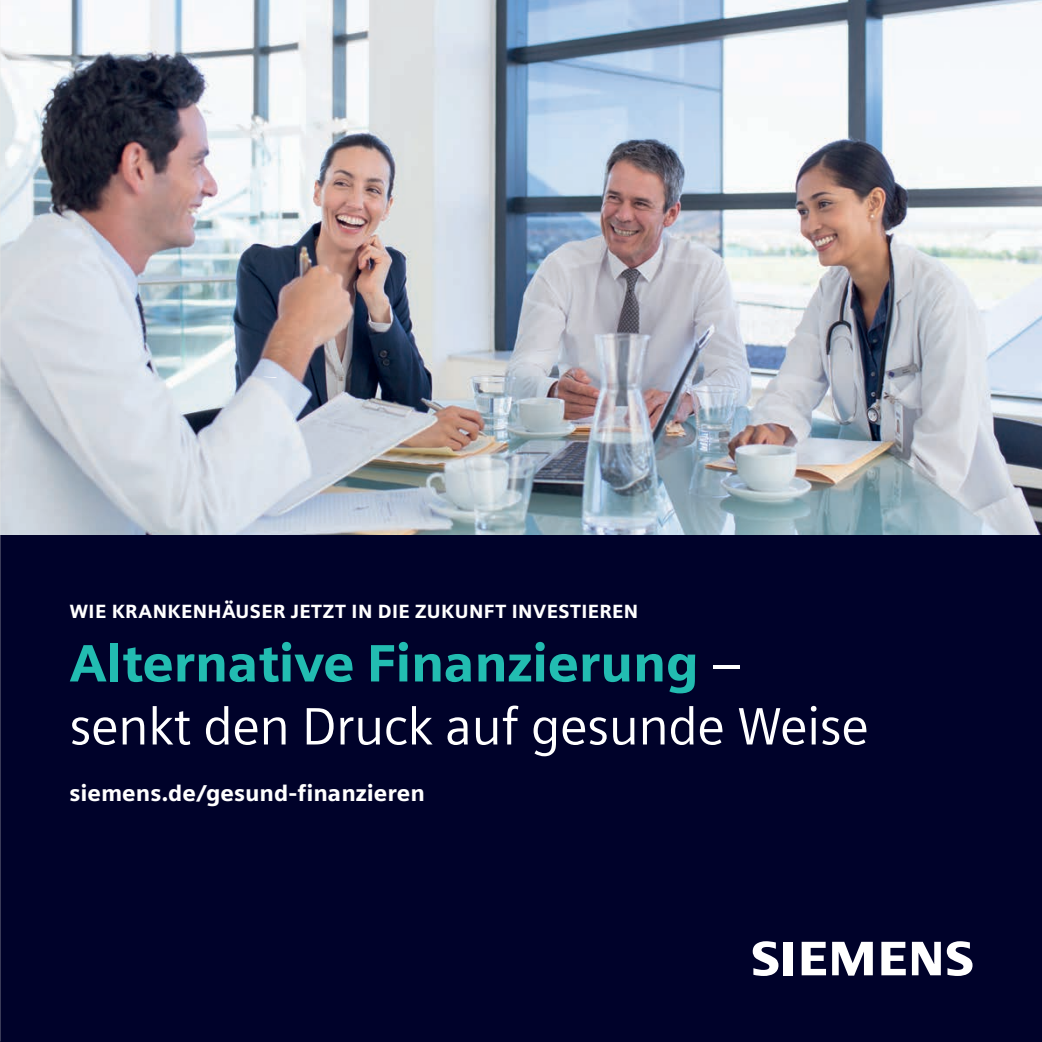
<style>
.page{position:relative;width:1042px;height:1042px;background:#fff}
.page>*{position:absolute;margin:0;border:0;box-sizing:border-box;transform-origin:0 0}
.t1{font:52.5px/63px "Siemens Sans Pro";letter-spacing:-.01em;color:#fff}
.t2{font:700 22.75px "Siemens Sans Pro";color:#fff}
.t3{font:700 19.25px "Siemens Sans Pro";letter-spacing:.02em;color:#fff}
.s1{font-weight:700;color:#22bcb1}
</style>
<div class="page">
<img style="left:0;top:0;width:1042px;height:536px">
<svg style="left:262px;top:377px;width:15px;height:1px"></svg>
<div style="left:0;top:536px;width:1042px;height:506px;background:#00022a"></div>
<svg style="left:753px;top:941px;width:25px;height:35px"></svg>
<svg style="left:784px;top:942px;width:9px;height:33px"></svg>
<svg style="left:801px;top:942px;width:25px;height:33px"></svg>
<svg style="left:832px;top:942px;width:41px;height:33px"></svg>
<svg style="left:881px;top:942px;width:25px;height:33px"></svg>
<svg style="left:912px;top:942px;width:29px;height:33px"></svg>
<svg style="left:947px;top:941px;width:25px;height:35px"></svg>
<p class="t3" style="left:69px;top:596px;width:570px">WIE KRANKENHÄUSER JETZT IN DIE ZUKUNFT INVESTIEREN</p>
<p class="t1" style="left:69px;top:627px;width:801px"><span class="s1">Alternative Finanzierung</span> – senkt den Druck auf gesunde Weise</p>
<p class="t2" style="left:69px;top:774px;width:357px">siemens.de/gesund-finanzieren</p>
</div>
